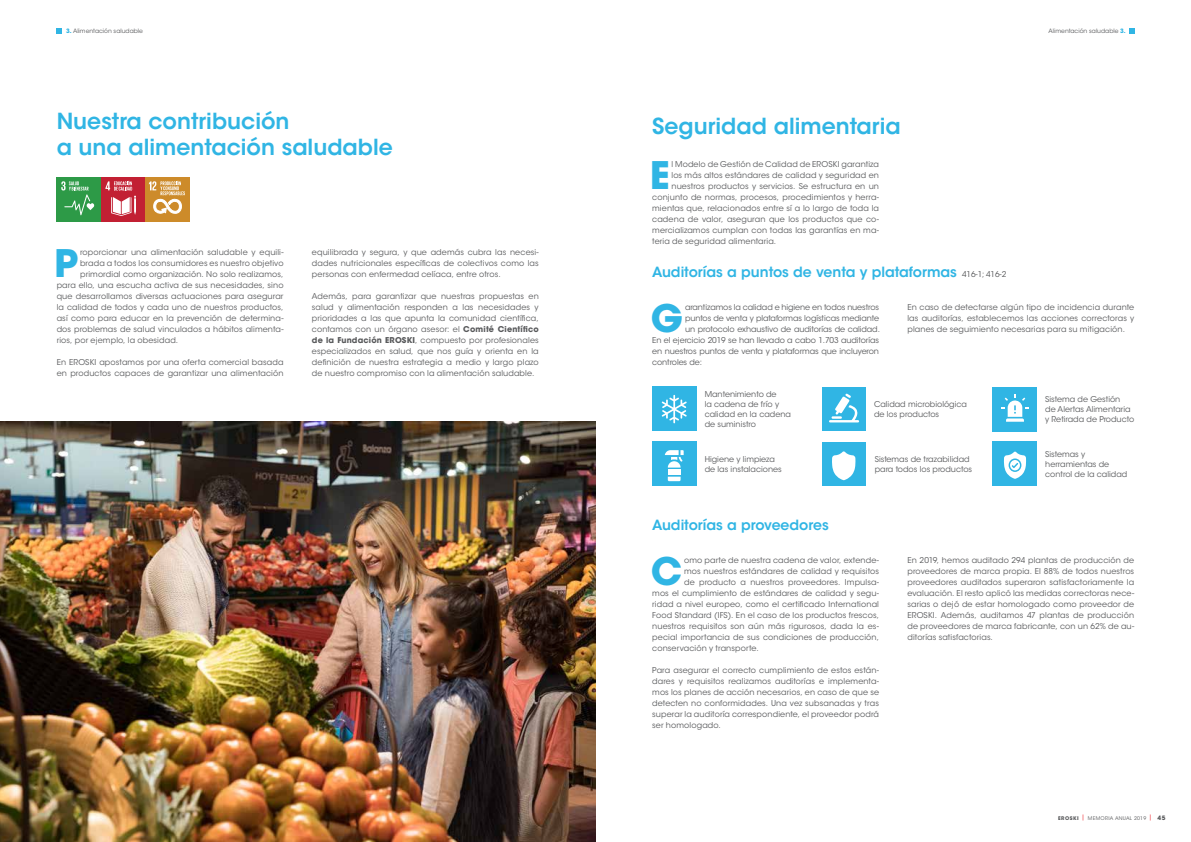
<style>
.page{position:relative;width:1191px;height:842px;background:#fff}
.page>*{position:absolute;margin:0;border:0;box-sizing:border-box;transform-origin:0 0}
.t1{font:700 37.7px "ITC Avant Garde Std";color:#30b5e4}
.t2{font:600 22px/26px "ITC Avant Garde Std";color:#30b5e4}
.t3{font:600 14px "ITC Avant Garde Std";color:#30b5e4}
.t4{font:8px/11px "ITC Avant Garde Std";letter-spacing:.015em;color:#58595b}
.t5{font:8px "ITC Avant Garde Std";letter-spacing:-.01em;color:#58595b}
.t6{font:6px "ITC Avant Garde Std";color:#58595b}
.t7{font:5px "ITC Avant Garde Std";letter-spacing:.05em;color:#58595b}
.s1{font-weight:700;color:#30b5e4}
.s2{font-weight:700}
.s3{font-weight:700;font-size:6px}
</style>
<div class="page">
<svg style="left:57px;top:28px;width:5px;height:5px"></svg>
<svg style="left:1129px;top:28px;width:5px;height:5px"></svg>
<div style="left:57px;top:178px;width:44px;height:44px;background:#2d9a47"></div>
<svg style="left:61px;top:181px;width:33px;height:34px"></svg>
<div style="left:101px;top:178px;width:45px;height:44px;background:#c22033"></div>
<svg style="left:105px;top:181px;width:31px;height:35px"></svg>
<div style="left:146px;top:178px;width:44px;height:44px;background:#cd8b2a"></div>
<svg style="left:149px;top:181px;width:36px;height:33px"></svg>
<div style="left:652px;top:387px;width:44px;height:44px;background:#30b5e4"></div>
<svg style="left:661px;top:395px;width:25px;height:28px"></svg>
<div style="left:992px;top:442px;width:44px;height:44px;background:#30b5e4"></div>
<svg style="left:1004px;top:452px;width:22px;height:27px"></svg>
<div style="left:822px;top:442px;width:44px;height:44px;background:#30b5e4"></div>
<svg style="left:832px;top:451px;width:23px;height:29px"></svg>
<div style="left:652px;top:442px;width:44px;height:44px;background:#30b5e4"></div>
<div style="left:668px;top:469px;width:12px;height:6px;background:#fff"></div>
<svg style="left:668px;top:477px;width:12px;height:4px"></svg>
<svg style="left:665px;top:450px;width:18px;height:18px"></svg>
<div style="left:822px;top:387px;width:44px;height:44px;background:#30b5e4"></div>
<svg style="left:829px;top:393px;width:30px;height:29px"></svg>
<div style="left:992px;top:387px;width:44px;height:44px;background:#30b5e4"></div>
<svg style="left:1001px;top:394px;width:28px;height:28px"></svg>
<img style="left:0;top:421px;width:595px;height:421px">
<p class="t6" style="left:66px;top:27px;width:78px"><span class="s1">3.</span> Alimentación saludable</p>
<p class="t6" style="left:1048px;top:27px;width:79px">Alimentación saludable <span class="s1">3.</span></p>
<p class="t2" style="left:57px;top:108px;width:338px">Nuestra contribución<br>a una alimentación saludable</p>
<p class="t2" style="left:652px;top:113px;width:250px">Seguridad alimentaria</p>
<p class="t1" style="left:649px;top:150px;width:21px">E</p>
<p class="t4" style="left:671px;top:158px;width:209px">l Modelo de Gestión de Calidad de EROSKI garantiza</p>
<p class="t4" style="left:671px;top:169px;width:209px">los más altos estándares de calidad y seguridad en</p>
<p class="t4" style="left:671px;top:180px;width:209px">nuestros productos y servicios. Se estructura en un</p>
<p class="t4" style="left:652px;top:191px;width:228px">conjunto de normas, procesos, procedimientos y herra-</p>
<p class="t4" style="left:652px;top:202px;width:228px">mientas que, relacionados entre sí a lo largo de toda la</p>
<p class="t4" style="left:652px;top:213px;width:228px">cadena de valor, aseguran que los productos que co-</p>
<p class="t4" style="left:652px;top:224px;width:228px">mercializamos cumplan con todas las garantías en ma-</p>
<p class="t4" style="left:652px;top:235px;width:125px">teria de seguridad alimentaria.</p>
<p class="t3" style="left:652px;top:263px;width:306px">Auditorías a puntos de venta y plataformas</p>
<p class="t1" style="left:651px;top:293px;width:34px">G</p>
<p class="t5" style="left:685px;top:302px;width:195px">arantizamos la calidad e higiene en todos nuestros</p>
<p class="t1" style="left:54px;top:238px;width:25px">P</p>
<p class="t4" style="left:80px;top:246px;width:205px">roporcionar una alimentación saludable y equili-</p>
<p class="t4" style="left:312px;top:246px;width:228px;text-align:justify">equilibrada y segura, y que además cubra las necesi&shy;dades nutricionales específicas de colectivos como las personas con enfermedad celíaca, entre otros.</p>
<p class="t4" style="left:312px;top:290px;width:228px;text-align:justify">Además, para garantizar que nuestras propuestas en salud y alimentación responden a las necesidades y prioridades a las que apunta la comunidad científica, contamos con un órgano asesor: el <span class="s2">Comité Científico de la Fundación EROSKI</span>, compuesto por profesionales especializados en salud, que nos guía y orienta en la definición de nuestra estrategia a medio y largo plazo de nuestro compromiso con la alimentación saludable.</p>
<p class="t4" style="left:80px;top:257px;width:205px">brada a todos los consumidores es nuestro objetivo</p>
<p class="t4" style="left:80px;top:268px;width:205px">primordial como organización. No solo realizamos,</p>
<p class="t4" style="left:57px;top:279px;width:228px">para ello, una escucha activa de sus necesidades, sino</p>
<p class="t4" style="left:57px;top:290px;width:228px">que desarrollamos diversas actuaciones para asegurar</p>
<p class="t4" style="left:57px;top:301px;width:228px">la calidad de todos y cada uno de nuestros productos,</p>
<p class="t4" style="left:57px;top:312px;width:228px">así como para educar en la prevención de determina-</p>
<p class="t4" style="left:57px;top:323px;width:228px">dos problemas de salud vinculados a hábitos alimenta-</p>
<p class="t4" style="left:57px;top:334px;width:123px">rios, por ejemplo, la obesidad.</p>
<p class="t4" style="left:57px;top:356px;width:228px">En EROSKI apostamos por una oferta comercial basada en productos capaces de garantizar una alimentación</p>
<p class="t4" style="left:962px;top:268px;width:46px">416-1; 416-2</p>
<p class="t4" style="left:907px;top:301px;width:228px;text-align:justify">En caso de detectarse algún tipo de incidencia durante las auditorías, establecemos las acciones correctoras y planes de seguimiento necesarias para su mitigación.</p>
<p class="t5" style="left:685px;top:313px;width:195px">puntos de venta y plataformas logísticas mediante</p>
<p class="t5" style="left:685px;top:324px;width:196px">un protocolo exhaustivo de auditorías de calidad.</p>
<p class="t5" style="left:652px;top:335px;width:228px">En el ejercicio 2019 se han llevado a cabo 1.703 auditorías</p>
<p class="t5" style="left:652px;top:346px;width:228px">en nuestros puntos de venta y plataformas que incluyeron</p>
<p class="t5" style="left:652px;top:357px;width:51px">controles de:</p>
<p class="t4" style="left:704px;top:389px;width:88px;line-height:10px">Mantenimiento de<br>la cadena de frío y calidad en la cadena de suministro</p>
<p class="t4" style="left:704px;top:454px;width:79px;line-height:10px">Higiene y limpieza de las instalaciones</p>
<p class="t3" style="left:652px;top:516px;width:178px">Auditorías a proveedores</p>
<p class="t4" style="left:874px;top:399px;width:94px;line-height:10px">Calidad microbiológica de los productos</p>
<p class="t4" style="left:874px;top:454px;width:99px;line-height:10px">Sistemas de trazabilidad para todos los productos</p>
<p class="t4" style="left:1045px;top:394px;width:90px;line-height:10px">Sistema de Gestión<br>de Alertas Alimentaria y Retirada de Producto</p>
<p class="t4" style="left:1045px;top:449px;width:84px;line-height:10px">Sistemas y herramientas de control de la calidad</p>
<p class="t1" style="left:651px;top:546px;width:33px">C</p>
<p class="t4" style="left:684px;top:554px;width:196px">omo parte de nuestra cadena de valor, extende-</p>
<p class="t4" style="left:684px;top:565px;width:196px">mos nuestros estándares de calidad y requisitos</p>
<p class="t4" style="left:684px;top:576px;width:196px">de producto a nuestros proveedores. Impulsa-</p>
<p class="t4" style="left:652px;top:587px;width:228px">mos el cumplimiento de estándares de calidad y segu-</p>
<p class="t4" style="left:652px;top:598px;width:228px">ridad a nivel europeo, como el certificado International</p>
<p class="t4" style="left:652px;top:609px;width:228px">Food Standard (IFS). En el caso de los productos frescos,</p>
<p class="t4" style="left:652px;top:620px;width:228px">nuestros requisitos son aún más rigurosos, dada la es-</p>
<p class="t4" style="left:652px;top:631px;width:228px">pecial importancia de sus condiciones de producción,</p>
<p class="t4" style="left:652px;top:642px;width:108px">conservación y transporte.</p>
<p class="t4" style="left:652px;top:664px;width:228px;text-align:justify">Para asegurar el correcto cumplimiento de estos están&shy;dares y requisitos realizamos auditorías e implementa&shy;mos los planes de acción necesarios, en caso de que se detecten no conformidades. Una vez subsanadas y tras superar la auditoría correspondiente, el proveedor podrá ser homologado.</p>
<p class="t4" style="left:907px;top:554px;width:228px;text-align:justify">En 2019, hemos auditado 294 plantas de producción de proveedores de marca propia. El 88% de todos nuestros proveedores auditados superaron satisfactoriamente la evaluación. El resto aplicó las medidas correctoras nece&shy;sarias o dejó de estar homologado como proveedor de EROSKI. Además, auditamos 47 plantas de producción de proveedores de marca fabricante, con un 62% de au&shy;ditorías satisfactorias.</p>
<p class="t7" style="left:1058px;top:815px;width:109px"><span class="s2">EROSKI</span> <sup>|</sup> MEMORIA ANUAL 2019 <sup>|</sup> <span class="s3">45</span></p>
</div>
